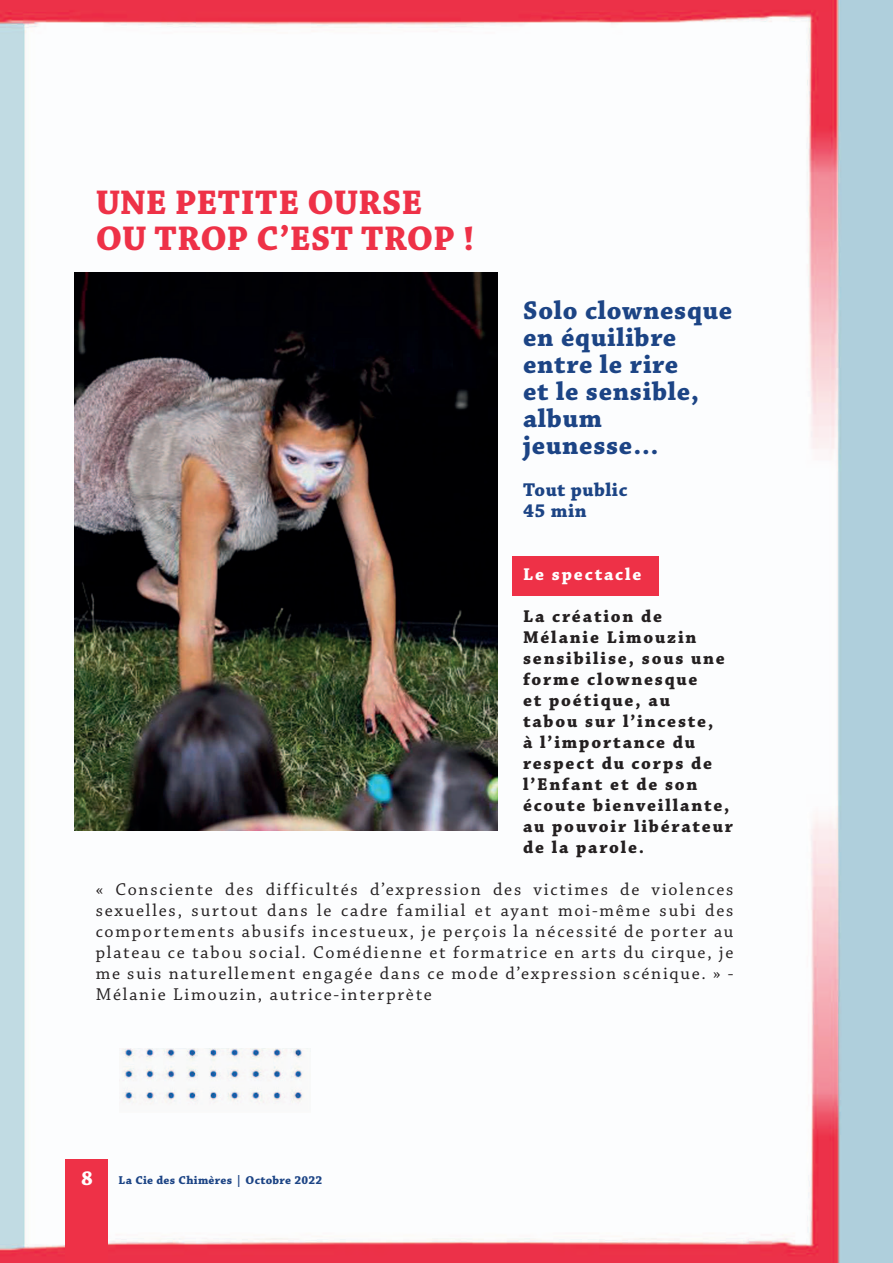
<style>
.page{position:relative;width:893px;height:1263px;background:#fff}
.page>*{position:absolute;margin:0;border:0;box-sizing:border-box;transform-origin:0 0}
.t1{font:700 36px/36px "Chaparral Pro";letter-spacing:.005em;color:#ee3147}
.t2{font:700 27px/27px "Chaparral Pro";letter-spacing:.025em;color:#1c4485}
.t3{font:700 19.5px/21px "Chaparral Pro";letter-spacing:.025em;color:#1c4485}
.t4{font:18px/21px "Chaparral Pro";letter-spacing:.1em;color:#231f20;text-align:justify}
.t5{font:700 18px/21px "Chaparral Pro";letter-spacing:.1em;color:#231f20}
.t6{font:700 18px "Chaparral Pro";letter-spacing:.105em;color:#fff}
.t7{font:700 12px "Chaparral Pro";letter-spacing:.025em;color:#1c4485}
.s1{font-size:21px;color:#fff}
</style>
<div class="page">
<img style="left:0;top:0;width:893px;height:1263px">
<div style="left:65px;top:1160px;width:43px;height:103px;background:#ee3147"></div>
<div style="left:512px;top:556px;width:147px;height:39px;background:#ee3147"></div>
<img style="left:74px;top:272px;width:424px;height:558px">
<img style="left:119px;top:1048px;width:191px;height:64px">
<h1 class="t1" style="left:96px;top:186px;width:307px">Une Petite Ourse ou Trop c’est</h1>
<h1 class="t1" style="left:361px;top:222px;width:115px">trop !</h1>
<h2 class="t2" style="left:523px;top:298px;width:211px">Solo clownesque en équilibre entre le rire<br>et le sensible, album jeunesse…</h2>
<p class="t3" style="left:523px;top:480px;width:106px">Tout public<br>45 min</p>
<p class="t6" style="left:523px;top:563px;width:120px">Le spectacle</p>
<p class="t5" style="left:523px;top:606px;width:211px">La création de<br>Mélanie Limouzin sensibilise, sous une forme clownesque<br>et poétique, au<br>tabou sur l’inceste,<br>à l’importance du respect du corps de l’Enfant et de son écoute bienveillante, au pouvoir libérateur de la parole.</p>
<p class="t4" style="left:96px;top:879px;width:639px">« Consciente des difficultés d’expression des victimes de violences sexuelles, surtout dans le cadre familial et ayant moi-même subi des comportements abusifs incestueux, je perçois la nécessité de porter au plateau ce tabou social. Comédienne et formatrice en arts du cirque, je me suis naturellement engagée dans ce mode d’expression scénique. » - Mélanie Limouzin, autrice-interprète</p>
<p class="t7" style="left:81px;top:1173px;width:243px"><span class="s1">8</span> La Cie des Chimères | Octobre 2022</p>
</div>
